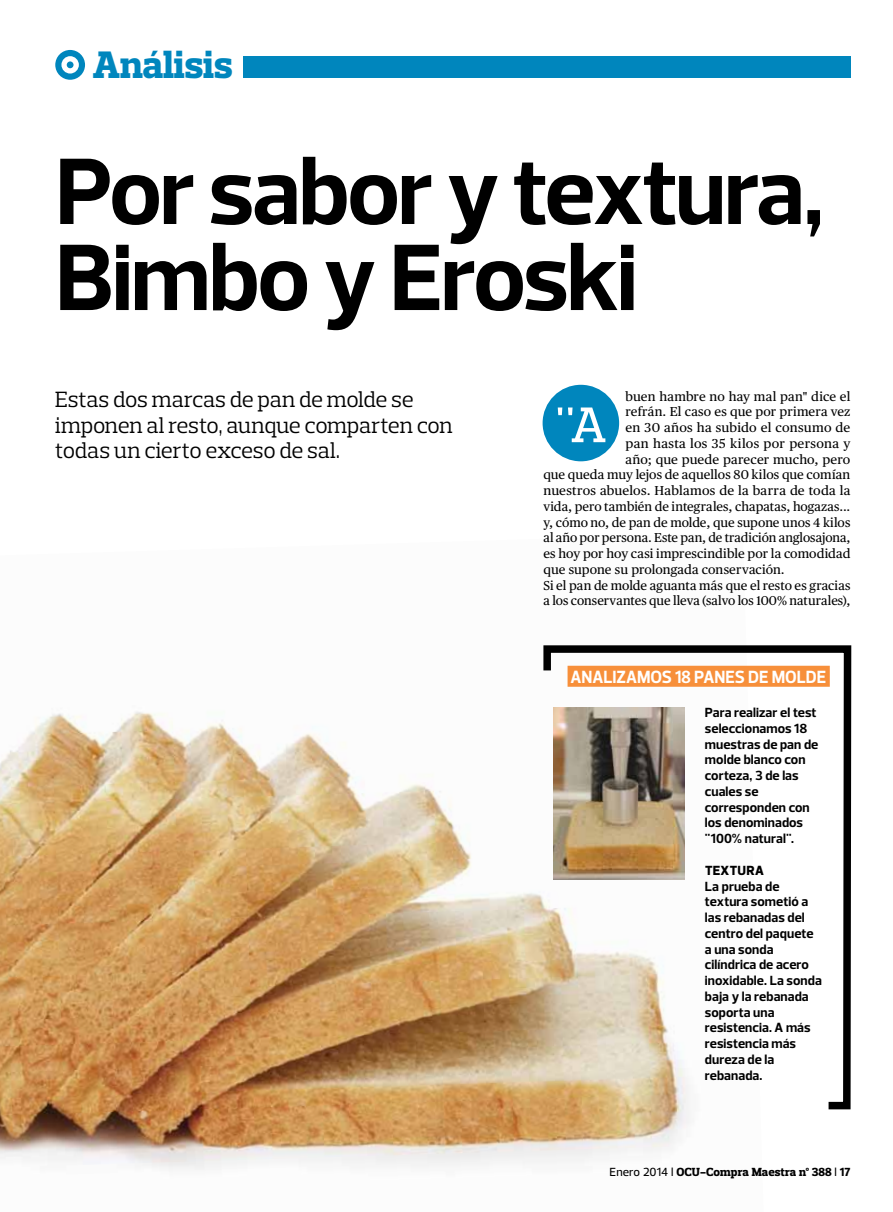
<style>
.page{position:relative;width:893px;height:1212px;background:#fff}
.page>*{position:absolute;margin:0;border:0;box-sizing:border-box;transform-origin:0 0}
.t1{font:700 96px/85.9px "Prelo";letter-spacing:-.03em;color:#000}
.t2{font:500 51px "Prelo Slab";color:#fff}
.t3{font:800 39px "Prelo Slab";letter-spacing:-.005em;color:#0086bd}
.t4{font:22.5px/25.5px "Prelo Slab";letter-spacing:-.015em;color:#000}
.t5{font:700 18px "Prelo";letter-spacing:-.005em;color:#fff;scale:.94 1}
.t6{font:700 13.5px/15.8px "Prelo";color:#000}
.t7{font:800 13.5px "Prelo";letter-spacing:.02em;color:#000}
.t8{font:12.9px "Publico Text";letter-spacing:.005em;color:#000}
.t9{font:12.9px "Publico Text";letter-spacing:.025em;color:#000}
.t10{font:800 12px "Prelo Slab";letter-spacing:.005em;color:#000}
.s1{font-family:"Prelo";font-weight:500}
.s2{font-family:"Prelo"}
</style>
<div class="page">
<div style="left:243px;top:57px;width:607px;height:21px;background:#0086bd"></div>
<svg style="left:55px;top:50px;width:30px;height:30px"></svg>
<img style="left:0;top:711px;width:690px;height:459px">
<div style="left:543px;top:385px;width:76px;height:76px;background:#0086bd;border-radius:50%"></div>
<svg style="left:540px;top:645px;width:312px;height:468px"></svg>
<div style="left:568px;top:666px;width:262px;height:21px;background:#f78f3a"></div>
<img style="left:553px;top:708px;width:132px;height:172px">
<h3 class="t3" style="left:93px;top:41px;width:141px">Análisis</h3>
<h1 class="t1" style="left:55px;top:149px;width:770px">Por sabor y textura,<br>Bimbo y Eroski</h1>
<h3 class="t4" style="left:55px;top:387px;width:399px">Estas dos marcas de pan de molde se imponen al resto, aunque comparten con todas un cierto exceso de sal.</h3>
<p class="t8" style="left:625px;top:388px;width:226px">buen hambre no hay mal pan" dice el</p>
<p class="t8" style="left:625px;top:404px;width:226px">refrán. El caso es que por primera vez</p>
<p class="t8" style="left:625px;top:420px;width:226px">en 30 años ha subido el consumo de</p>
<p class="t9" style="left:625px;top:436px;width:226px">pan hasta los 35 kilos por persona y</p>
<p class="t8" style="left:625px;top:451px;width:226px">año; que puede parecer mucho, pero</p>
<p class="t8" style="left:543px;top:467px;width:308px">que queda muy lejos de aquellos 80 kilos que comían</p>
<p class="t8" style="left:543px;top:483px;width:309px">nuestros abuelos. Hablamos de la barra de toda la</p>
<p class="t8" style="left:543px;top:499px;width:308px">vida, pero también de integrales, chapatas, hogazas...</p>
<p class="t8" style="left:543px;top:514px;width:309px">y, cómo no, de pan de molde, que supone unos 4 kilos</p>
<p class="t8" style="left:543px;top:530px;width:309px">al año por persona. Este pan, de tradición anglosajona,</p>
<p class="t8" style="left:543px;top:546px;width:308px">es hoy por hoy casi imprescindible por la comodidad</p>
<p class="t8" style="left:543px;top:562px;width:243px">que supone su prolongada conservación.</p>
<p class="t8" style="left:543px;top:577px;width:309px">Si el pan de molde aguanta más que el resto es gracias</p>
<p class="t8" style="left:543px;top:593px;width:308px">a los conservantes que lleva (salvo los 100% naturales),</p>
<h2 class="t2" style="left:555px;top:394px;width:53px">"A</h2>
<h3 class="t5" style="left:571px;top:666px;width:272px">analizamos 18 panes de molde</h3>
<p class="t6" style="left:705px;top:705px;width:115px">Para realizar el test seleccionamos 18 muestras de pan de molde blanco con corteza, 3 de las cuales se corresponden con los denominados "100% natural".</p>
<p class="t7" style="left:705px;top:862px;width:61px">TEXTURA</p>
<p class="t6" style="left:705px;top:878px;width:118px">La prueba de textura sometió a las rebanadas del centro del paquete a una sonda cilíndrica de acero inoxidable. La sonda baja y la rebanada soporta una resistencia. A más resistencia más dureza de la rebanada.</p>
<p class="t10" style="left:610px;top:1164px;width:242px"><span class="s1">Enero 2014 l</span> OCU-Compra Maestra nº 388 <span class="s1">l</span> <span class="s2">17</span></p>
</div>
